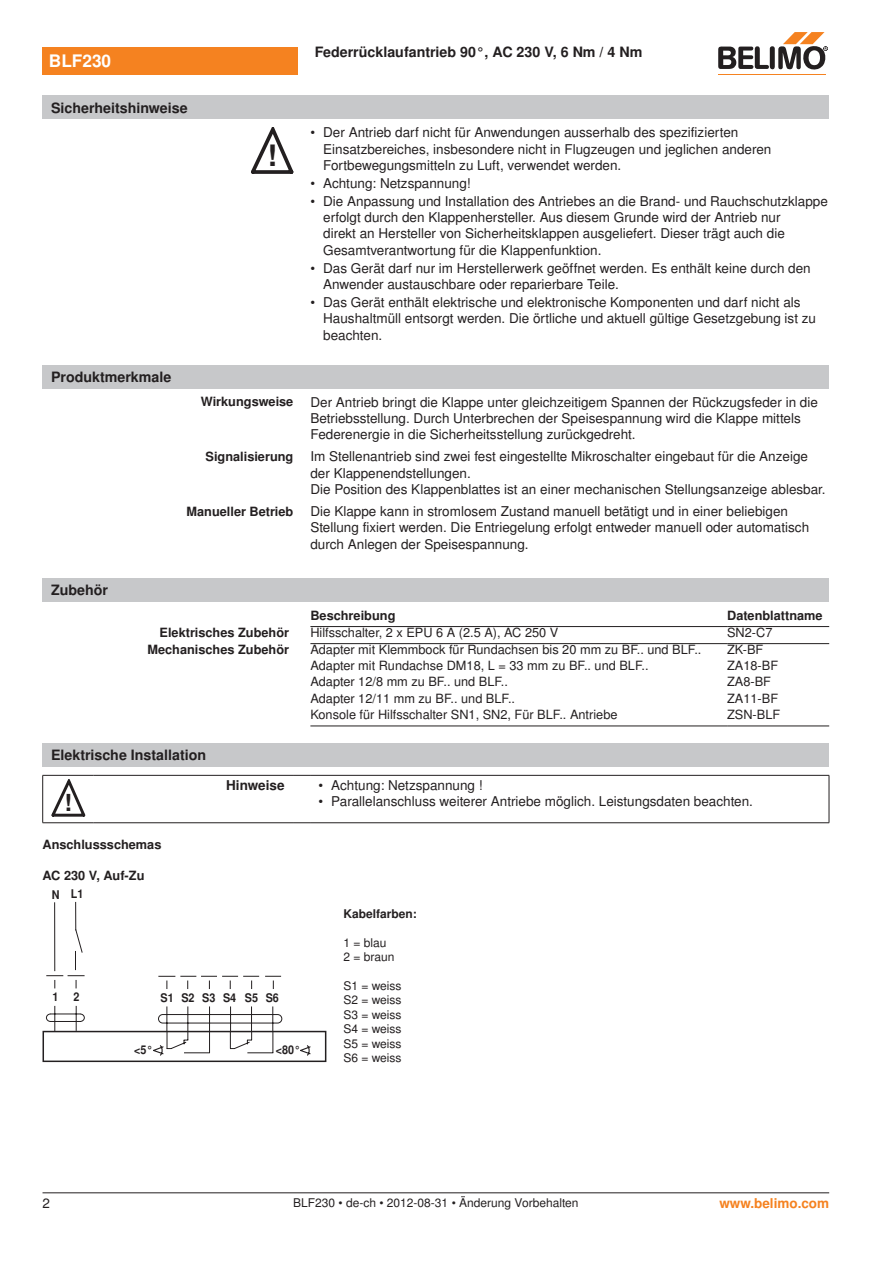
<style>
.page{position:relative;width:893px;height:1263px;background:#fff}
.page>*{position:absolute;margin:0;border:0;box-sizing:border-box;transform-origin:0 0}
.t1{font:700 29.55px "Nimbus Sans BEL";color:#231f20}
.t2{font:700 23.55px "Nimbus Sans BEL";color:#231f20}
.t3{font:700 17.25px "Nimbus Sans BEL";color:#fff}
.t4{font:700 14.25px "Nimbus Sans BEL";color:#231f20}
.Bulletpoints_1_5mm_A{font:13.5px/16.2px "Nimbus Sans BEL";color:#231f20}
.Bulletpoints{font:13.5px "Nimbus Sans BEL";color:#231f20}
.Rechtsbündig_Footer{font:700 13.5px "Nimbus Sans BEL";color:#f58220}
.Tabellenkopf_rechtsb{font:700 13.5px "Nimbus Sans BEL";color:#231f20}
.Tabellentext_1mm{font:12.75px "Nimbus Sans BEL";color:#231f20}
.Tabellenkopf_rechtsb-2{font:700 12.75px "Nimbus Sans BEL";color:#231f20}
.Rechtsbündig{font:700 12.75px "Nimbus Sans BEL";color:#231f20}
.Tabellenkopf{font:700 12.75px "Nimbus Sans BEL";color:#231f20}
.Anschluss_Schema_Bas{font:700 12.75px "Nimbus Sans BEL";color:#231f20}
.Legende{font:12px/14.4px "Nimbus Sans BEL";color:#231f20}
.Footer_EU_center{font:12px "Nimbus Sans BEL";color:#231f20}
.Legende-2{font:700 12px "Nimbus Sans BEL";color:#231f20;scale:.9 1}
.Legende-3{font:700 12px "Nimbus Sans BEL";color:#231f20}
</style>
<div class="page">
<svg style="left:251px;top:128px;width:42px;height:46px"></svg>
<div style="left:43px;top:365px;width:786px;height:23px;background:#c7c8ca"></div>
<div style="left:43px;top:578px;width:786px;height:23px;background:#c7c8ca"></div>
<hr style="left:310px;top:626px;width:417px;height:1px;background:#231f20">
<hr style="left:727px;top:626px;width:102px;height:1px;background:#231f20">
<hr style="left:310px;top:643px;width:417px;height:1px;background:#231f20">
<hr style="left:727px;top:643px;width:102px;height:1px;background:#231f20">
<hr style="left:310px;top:725px;width:417px;height:1px;background:#231f20">
<hr style="left:727px;top:725px;width:102px;height:1px;background:#231f20">
<div style="left:43px;top:743px;width:786px;height:24px;background:#c7c8ca"></div>
<hr style="left:42px;top:775px;width:1px;height:47px;background:#231f20">
<hr style="left:43px;top:775px;width:51px;height:1px;background:#231f20">
<hr style="left:94px;top:775px;width:199px;height:1px;background:#231f20">
<svg style="left:293px;top:775px;width:17px;height:1px"></svg>
<hr style="left:829px;top:775px;width:1px;height:47px;background:#231f20">
<hr style="left:310px;top:775px;width:519px;height:1px;background:#231f20">
<hr style="left:43px;top:822px;width:51px;height:1px;background:#231f20">
<hr style="left:94px;top:822px;width:199px;height:1px;background:#231f20">
<svg style="left:293px;top:822px;width:17px;height:1px"></svg>
<hr style="left:310px;top:822px;width:519px;height:1px;background:#231f20">
<svg style="left:51px;top:780px;width:34px;height:37px"></svg>
<div style="left:43px;top:1031px;width:283px;height:31px;border:2px solid #231f20"></div>
<svg style="left:46px;top:901px;width:265px;height:155px"></svg>
<div style="left:43px;top:47px;width:255px;height:27px;background:#f58220"></div>
<hr style="left:718px;top:74px;width:107px;height:1px;background:#f58220">
<svg style="left:718px;top:32px;width:110px;height:38px"></svg>
<div style="left:43px;top:96px;width:786px;height:23px;background:#c7c8ca"></div>
<hr style="left:43px;top:1192px;width:786px;height:1px;background:#231f20">
<p class="t3" style="left:49px;top:51px;width:64px">BLF230</p>
<p class="t4" style="left:51px;top:99px;width:138px">Sicherheitshinweise</p>
<p class="t4" style="left:51px;top:368px;width:122px">Produktmerkmale</p>
<p class="t1" style="left:267px;top:138px;width:11px">!</p>
<p class="t4" style="left:315px;top:44px;width:329px">Federrücklaufantrieb 90°, AC 230 V, 6 Nm / 4 Nm</p>
<p class="Bulletpoints_1_5mm_A" style="left:323px;top:125px;width:450px;text-indent:-13px">• Der Antrieb darf nicht für Anwendungen ausserhalb des spezifizierten<br>Einsatzbereiches, insbesondere nicht in Flugzeugen und jeglichen anderen<br>Fortbewegungsmitteln zu Luft, verwendet werden.</p>
<p class="Bulletpoints_1_5mm_A" style="left:310px;top:175px;width:162px">• Achtung: Netzspannung!</p>
<p class="Bulletpoints_1_5mm_A" style="left:323px;top:194px;width:506px;text-indent:-13px">• Die Anpassung und Installation des Antriebes an die Brand- und Rauchschutzklappe erfolgt durch den Klappenhersteller. Aus diesem Grunde wird der Antrieb nur<br>direkt an Hersteller von Sicherheitsklappen ausgeliefert. Dieser trägt auch die Gesamtverantwortung für die Klappenfunktion.</p>
<p class="Bulletpoints_1_5mm_A" style="left:323px;top:260px;width:489px;text-indent:-13px">• Das Gerät darf nur im Herstellerwerk geöffnet werden. Es enthält keine durch den<br>Anwender austauschbare oder reparierbare Teile.</p>
<p class="Bulletpoints_1_5mm_A" style="left:323px;top:295px;width:494px;text-indent:-13px">• Das Gerät enthält elektrische und elektronische Komponenten und darf nicht als<br>Haushaltmüll entsorgt werden. Die örtliche und aktuell gültige Gesetzgebung ist zu beachten.</p>
<p class="t4" style="left:51px;top:581px;width:58px">Zubehör</p>
<p class="Rechtsbündig" style="left:201px;top:394px;width:94px">Wirkungsweise</p>
<p class="Bulletpoints_1_5mm_A" style="left:310px;top:394px;width:509px">Der Antrieb bringt die Klappe unter gleichzeitigem Spannen der Rückzugsfeder in die<br>Betriebsstellung. Durch Unterbrechen der Speisespannung wird die Klappe mittels<br>Federenergie in die Sicherheitsstellung zurückgedreht.</p>
<p class="Rechtsbündig" style="left:206px;top:449px;width:89px">Signalisierung</p>
<p class="Bulletpoints_1_5mm_A" style="left:310px;top:449px;width:499px">Im Stellenantrieb sind zwei fest eingestellte Mikroschalter eingebaut für die Anzeige der Klappenendstellungen.</p>
<p class="Bulletpoints_1_5mm_A" style="left:310px;top:481px;width:517px">Die Position des Klappenblattes ist an einer mechanischen Stellungsanzeige ablesbar.</p>
<p class="Rechtsbündig" style="left:187px;top:503px;width:108px">Manueller Betrieb</p>
<p class="Bulletpoints_1_5mm_A" style="left:310px;top:504px;width:500px">Die Klappe kann in stromlosem Zustand manuell betätigt und in einer beliebigen<br>Stellung fixiert werden. Die Entriegelung erfolgt entweder manuell oder automatisch durch Anlegen der Speisespannung.</p>
<p class="Tabellenkopf" style="left:310px;top:607px;width:87px">Beschreibung</p>
<p class="Tabellenkopf" style="left:727px;top:607px;width:97px">Datenblattname</p>
<p class="Tabellenkopf_rechtsb-2" style="left:160px;top:624px;width:131px">Elektrisches Zubehör</p>
<p class="Tabellentext_1mm" style="left:310px;top:624px;width:249px">Hilfsschalter, 2 x EPU 6 A (2.5 A), AC 250 V</p>
<p class="Tabellentext_1mm" style="left:727px;top:624px;width:47px">SN2-C7</p>
<p class="Tabellenkopf_rechtsb-2" style="left:148px;top:642px;width:143px">Mechanisches Zubehör</p>
<p class="Tabellentext_1mm" style="left:310px;top:641px;width:392px">Adapter mit Klemmbock für Rundachsen bis 20 mm zu BF.. und BLF..</p>
<p class="Tabellentext_1mm" style="left:727px;top:641px;width:38px">ZK-BF</p>
<p class="Tabellentext_1mm" style="left:310px;top:658px;width:340px">Adapter mit Rundachse DM18, L = 33 mm zu BF.. und BLF..</p>
<p class="Tabellentext_1mm" style="left:727px;top:658px;width:53px">ZA18-BF</p>
<p class="Tabellentext_1mm" style="left:310px;top:674px;width:199px">Adapter 12/8 mm zu BF.. und BLF..</p>
<p class="Tabellentext_1mm" style="left:727px;top:674px;width:45px">ZA8-BF</p>
<p class="Tabellentext_1mm" style="left:310px;top:690px;width:206px">Adapter 12/11 mm zu BF.. und BLF..</p>
<p class="Tabellentext_1mm" style="left:727px;top:690px;width:53px">ZA11-BF</p>
<p class="Tabellentext_1mm" style="left:310px;top:707px;width:309px">Konsole für Hilfsschalter SN1, SN2, Für BLF.. Antriebe</p>
<p class="Tabellentext_1mm" style="left:727px;top:707px;width:55px">ZSN-BLF</p>
<p class="t4" style="left:51px;top:747px;width:157px">Elektrische Installation</p>
<p class="t2" style="left:64px;top:788px;width:9px">!</p>
<p class="Tabellenkopf_rechtsb" style="left:226px;top:777px;width:60px">Hinweise</p>
<p class="Bulletpoints" style="left:319px;top:777px;width:166px">• Achtung: Netzspannung !</p>
<p class="Bulletpoints" style="left:319px;top:793px;width:436px">• Parallelanschluss weiterer Antriebe möglich. Leistungsdaten beachten.</p>
<p class="Tabellenkopf_rechtsb-2" style="left:43px;top:837px;width:120px">Anschlussschemas</p>
<p class="Anschluss_Schema_Bas" style="left:43px;top:867px;width:103px">AC 230 V, Auf-Zu</p>
<p class="Legende-2" style="left:52px;top:886px;width:37px">N L1</p>
<p class="Legende-2" style="left:52px;top:989px;width:32px">1 2</p>
<p class="Legende-2" style="left:160px;top:990px;width:133px">S1 S2 S3 S4 S5 S6</p>
<p class="Legende-2" style="left:134px;top:1042px;width:22px">&lt;5°</p>
<p class="Legende-2" style="left:276px;top:1042px;width:29px">&lt;80°</p>
<p class="Legende-3" style="left:343px;top:907px;width:75px">Kabelfarben:</p>
<p class="Legende" style="left:343px;top:936px;width:52px">1 = blau<br>2 = braun</p>
<p class="Legende" style="left:343px;top:979px;width:60px;text-align:justify">S1 = weiss S2 = weiss S3 = weiss S4 = weiss S5 = weiss S6 = weiss</p>
<p class="Bulletpoints_1_5mm_A" style="left:43px;top:1196px;width:9px">2</p>
<p class="Footer_EU_center" style="left:293px;top:1196px;width:287px">BLF230 • de-ch • 2012-08-31 • Änderung Vorbehalten</p>
<p class="Rechtsbündig_Footer" style="left:719px;top:1195px;width:111px">www.belimo.com</p>
</div>
